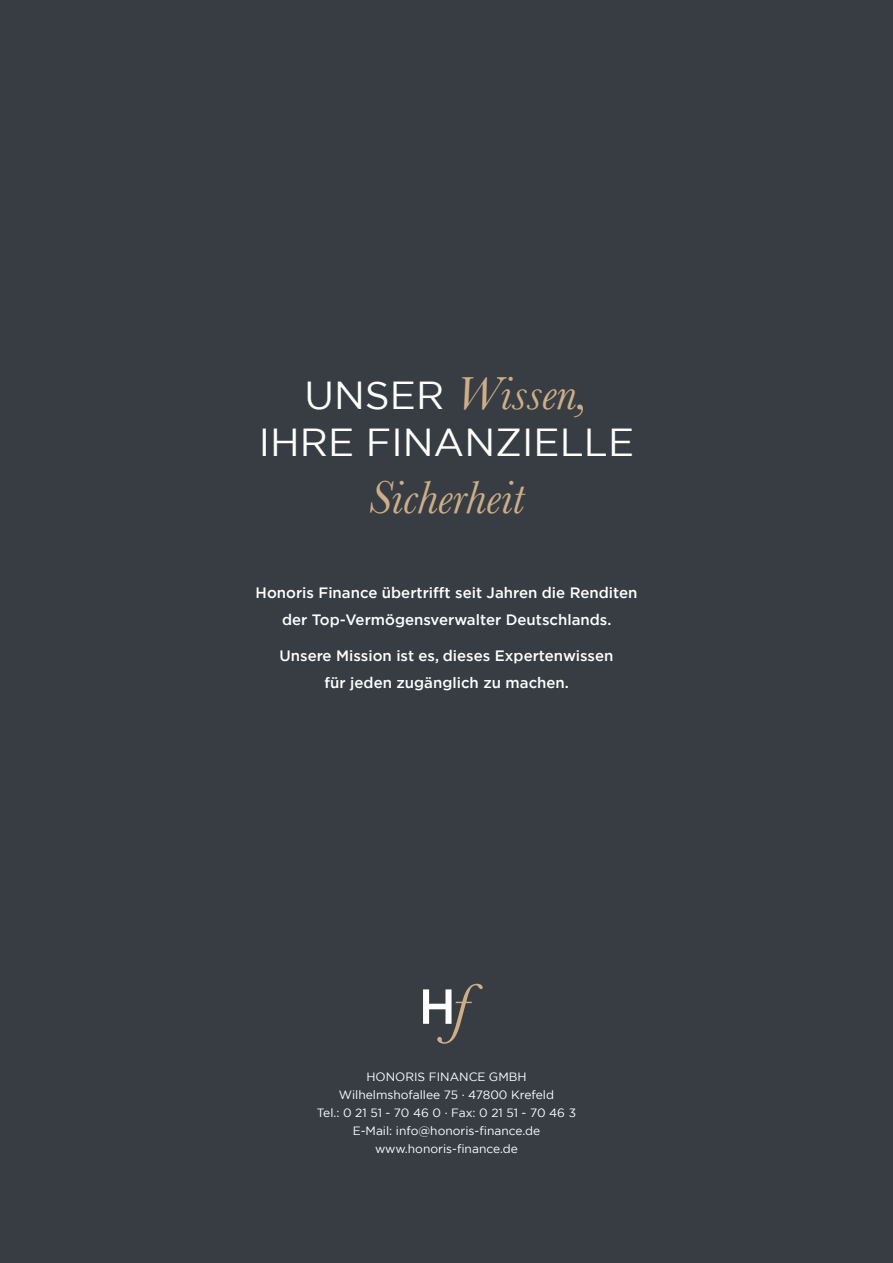
<style>
.page{position:relative;width:893px;height:1263px;background:#383d44}
.page>*{position:absolute;margin:0;border:0;box-sizing:border-box;transform-origin:0 0}
.t1{font:italic 48px "Baskerville";color:#cdae87}
.t2{font:39px "Gotham";color:#fff}
.t3{font:500 15px/27px "Gotham";color:#fff;text-align:center}
.t4{font:12px/18px "Gotham";color:#fff;text-align:center}
.s1{font-family:"Gotham";font-style:normal;font-size:39px;color:#fff}
</style>
<div class="page">
<svg style="left:423px;top:984px;width:60px;height:60px"></svg>
<h1 class="t1" style="left:304px;top:362px;width:285px"><span class="s1">UNSER</span> Wissen,</h1>
<h2 class="t2" style="left:259px;top:417px;width:377px">IHRE FINANZIELLE</h2>
<h1 class="t1" style="left:369px;top:466px;width:157px">Sicherheit</h1>
<p class="t3" style="left:256px;top:579px;width:383px">Honoris Finance übertrifft seit Jahren die Renditen der Top-Vermögensverwalter Deutschlands.</p>
<p class="t3" style="left:279px;top:642px;width:335px">Unsere Mission ist es, dieses Expertenwissen für jeden zugänglich zu machen.</p>
<p class="t4" style="left:317px;top:1067px;width:261px">HONORIS FINANCE GMBH<br>Wilhelmshofallee 75 · 47800 Krefeld<br>Tel.: 0 21 51 - 70 46 0 · Fax: 0 21 51 - 70 46 3<br>E-Mail: info@honoris-finance.de www.honoris-finance.de</p>
</div>
